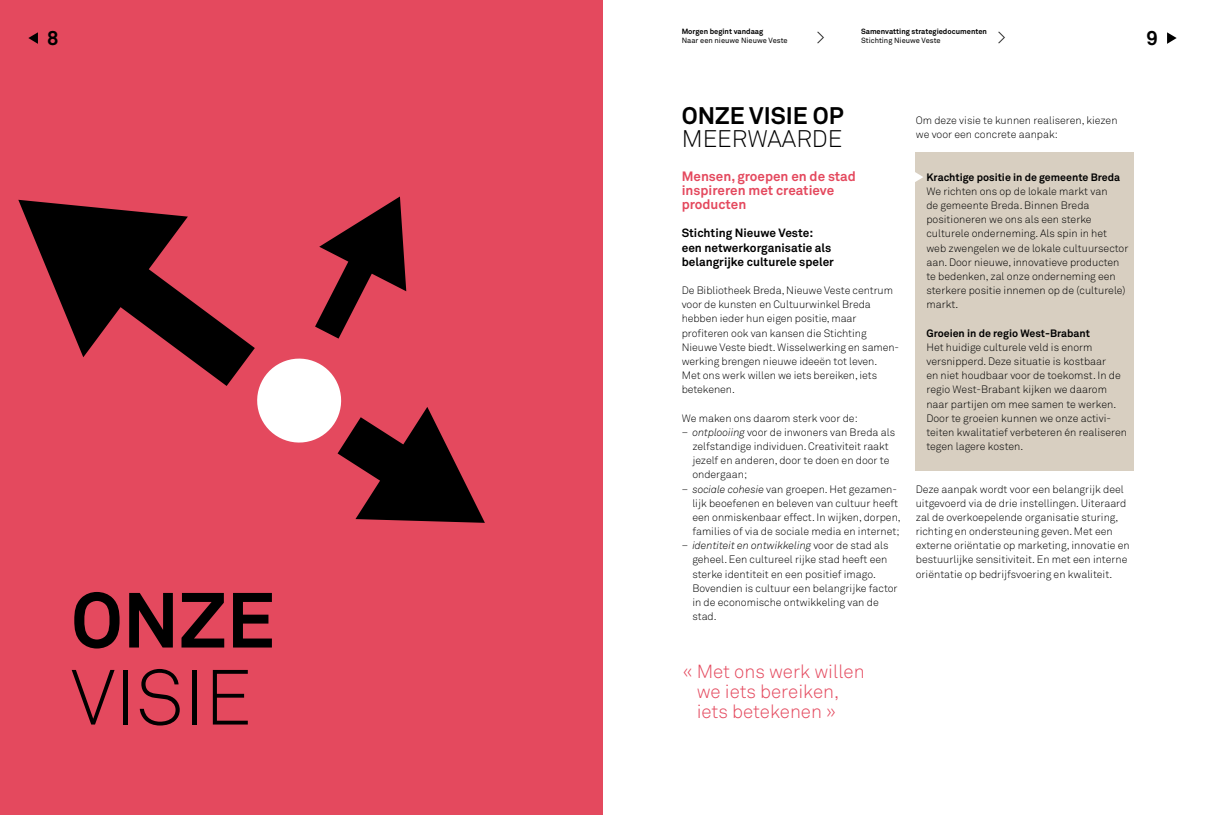
<style>
.page{position:relative;width:1205px;height:815px;background:#fff}
.page>*{position:absolute;margin:0;border:0;box-sizing:border-box;transform-origin:0 0}
.t1{font:300 77px "Akkurat";color:#000}
.t2{font:700 77px "Akkurat";color:#000}
.t3{font:700 23.75px "Akkurat";color:#000}
.t4{font:300 23.75px "Akkurat";color:#000}
.t5{font:700 20px "Akkurat";color:#000}
.t6{font:300 18.75px/20px "Akkurat";color:#e4495e}
.t7{font:300 18.12px "Akkurat";color:#000}
.t8{font:700 13.5px/14.1px "Akkurat";color:#e4495e}
.t9{font:700 11.88px/14.1px "Akkurat";color:#000}
.t10{font:300 10.62px/14.1px "Akkurat";color:#000}
.t11{font:700 10.62px "Akkurat";color:#000}
.t12{font:italic 300 10.62px "Akkurat";color:#000}
.t13{font:700 7.5px "Akkurat";color:#000}
.t14{font:7.5px "Akkurat";color:#000}
.s1{font-style:italic}
.s2{font-style:normal}
</style>
<div class="page">
<div style="left:916px;top:152px;width:218px;height:319px;background:#d8cfc1"></div>
<div style="left:0;top:0;width:602px;height:815px;background:#e4495e"></div>
<svg style="left:18px;top:197px;width:467px;height:326px"></svg>
<svg style="left:915px;top:169px;width:8px;height:16px"></svg>
<svg style="left:1167px;top:32px;width:9px;height:12px"></svg>
<svg style="left:28px;top:32px;width:10px;height:12px"></svg>
<p class="t13" style="left:682px;top:27px;width:83px">Morgen begint vandaag</p>
<p class="t14" style="left:682px;top:36px;width:107px">Naar een nieuwe Nieuwe Veste</p>
<p class="t13" style="left:861px;top:27px;width:127px">Samenvatting strategiedocumenten</p>
<h3 class="t5" style="left:47px;top:25px;width:13px">8</h3>
<h3 class="t7" style="left:816px;top:26px;width:10px">&gt;</h3>
<p class="t14" style="left:861px;top:36px;width:81px">Stichting Nieuwe Veste</p>
<h3 class="t7" style="left:997px;top:26px;width:10px">&gt;</h3>
<h3 class="t5" style="left:1146px;top:26px;width:13px">9</h3>
<h1 class="t2" style="left:71px;top:572px;width:205px">Onze</h1>
<h1 class="t1" style="left:71px;top:652px;width:182px">visie</h1>
<h2 class="t3" style="left:682px;top:101px;width:79px">Onze visi</h2>
<h2 class="t3" style="left:793px;top:101px;width:50px">e op</h2>
<h2 class="t4" style="left:682px;top:125px;width:162px">meerwaarde</h2>
<p class="t8" style="left:682px;top:169px;width:176px">Mensen, groepen en de stad inspireren met creatieve producten</p>
<p class="t9" style="left:682px;top:226px;width:154px">Stichting N ieuwe Veste: een netwerkorganisatie als belangrijke culturele speler</p>
<p class="t10" style="left:682px;top:284px;width:219px">De Bibliotheek Breda, N ieuwe Veste centrum voor de kunsten en Cultuurwinkel Breda hebben ieder hun eigen positie, maar profiteren ook van kansen die Stichting<br>N ieuwe Veste biedt. Wisselwerking en samen&shy;werking brengen nieuwe ideeën tot leven.<br>Met ons werk willen we iets bereiken, iets betekenen.</p>
<p class="t10" style="left:682px;top:411px;width:177px">We maken ons daarom sterk voor de:</p>
<p class="t10" style="left:682px;top:425px;width:215px">− <span class="s1">ontplooiing</span> voor de inwoners van B reda als</p>
<p class="t10" style="left:692px;top:439px;width:198px">zelfstandige individuen. Creativiteit raakt</p>
<p class="t10" style="left:692px;top:454px;width:199px">jezelf en anderen, door te doen en door te</p>
<p class="t10" style="left:692px;top:468px;width:56px">ondergaan;</p>
<p class="t10" style="left:682px;top:482px;width:217px">− <span class="s1">sociale cohesie</span> van groepen. H et gezamen-</p>
<p class="t10" style="left:692px;top:496px;width:207px">lijk beoefenen en beleven van cultuur heeft</p>
<p class="t10" style="left:692px;top:510px;width:210px">een onmiskenbaar effect. I n wijken, dorpen,</p>
<p class="t10" style="left:692px;top:524px;width:209px">families of via de sociale media en internet;</p>
<p class="t12" style="left:682px;top:539px;width:208px"><span class="s2">−</span> identiteit en ontwikkeling <span class="s2">voor de stad als</span></p>
<p class="t10" style="left:692px;top:553px;width:197px">geheel. Een cultureel rijke stad heeft een</p>
<p class="t10" style="left:692px;top:567px;width:185px">sterke identiteit en een positief imago.</p>
<p class="t10" style="left:692px;top:581px;width:207px">Bovendien is cultuur een belangrijke factor</p>
<p class="t10" style="left:692px;top:595px;width:188px">in de economische ontwikkeling van de</p>
<p class="t10" style="left:692px;top:610px;width:26px">stad.</p>
<p class="t10" style="left:916px;top:113px;width:203px">Om deze visie te kunnen realiseren, kiezen we voor een concrete aanpak:</p>
<p class="t11" style="left:926px;top:170px;width:195px">Krachtige positie in de gemeente Breda</p>
<p class="t10" style="left:926px;top:184px;width:203px">We richten ons op de lokale markt van<br>de gemeente Breda. Binnen Breda positioneren we ons als een sterke culturele onderneming. Als spin in het web zwengelen we de lokale cultuursector aan. Door nieuwe, innovatieve producten te bedenken, zal onze onderneming een sterkere positie innemen op de (culturele) markt.</p>
<p class="t11" style="left:926px;top:326px;width:165px">Groeien in de regio West-Brabant</p>
<p class="t10" style="left:926px;top:340px;width:202px">Het huidige culturele veld is enorm versnipperd. Deze situatie is kostbaar<br>en niet houdbaar voor de toekomst. I n de regio West-B rabant kijken we daarom naar partijen om mee samen te werken.<br>Door te groeien kunnen we onze activi&shy;teiten kwalitatief verbeteren én realiseren tegen lagere kosten.</p>
<p class="t10" style="left:916px;top:482px;width:215px">Deze aanpak wordt voor een belangrijk deel uitgevoerd via de drie instellingen. Uiteraard zal de overkoepelende organisatie sturing, richting en ondersteuning geven. Met een externe oriëntatie op marketing, innovatie en bestuurlijke sensitiviteit. E n met een interne oriëntatie op bedrijfsvoering en kwaliteit.</p>
<h3 class="t6" style="left:697px;top:662px;width:169px;text-indent:-14px">« Met ons werk willen we iets bereiken, iets betekenen »</h3>
</div>
